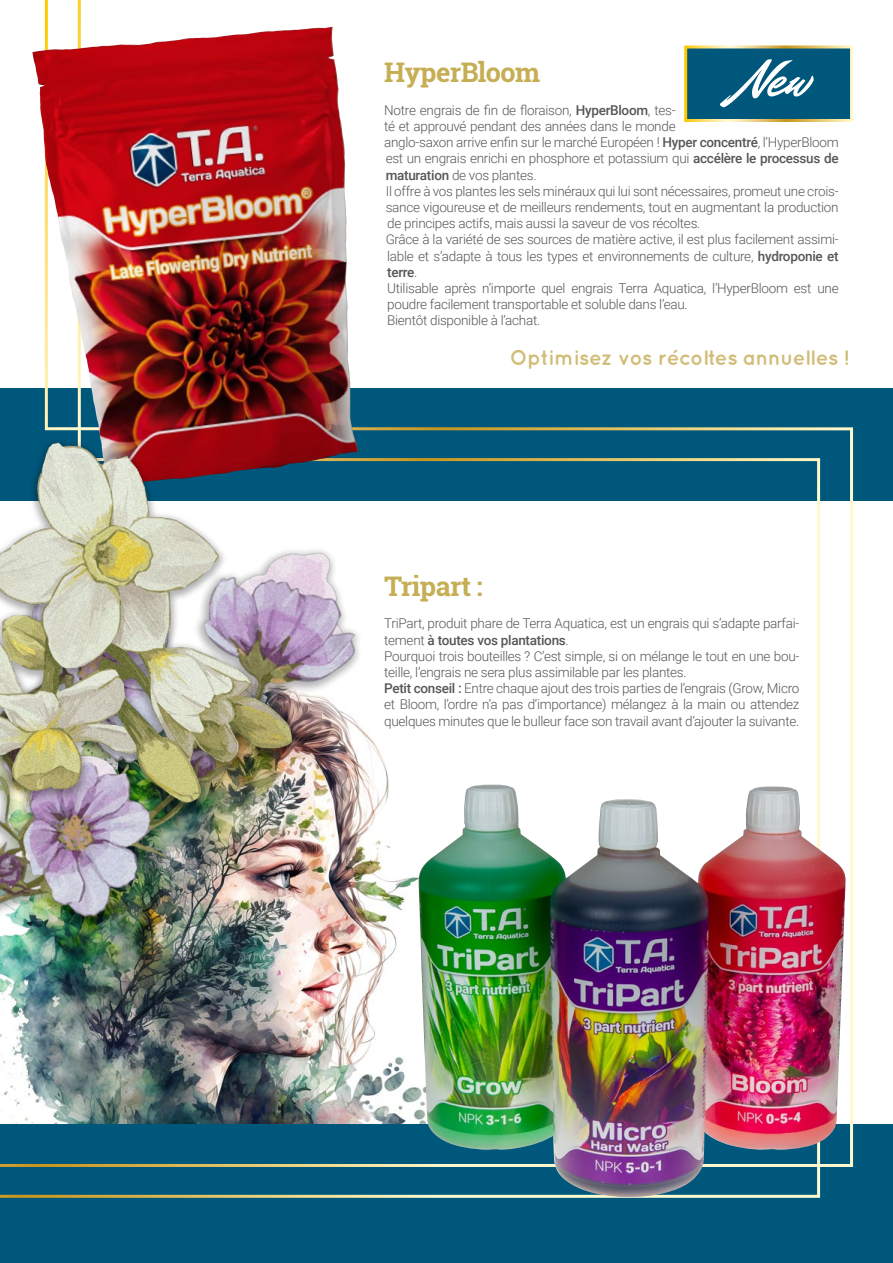
<style>
.page{position:relative;width:893px;height:1263px;background:#fff}
.page>*{position:absolute;margin:0;border:0;box-sizing:border-box;transform-origin:0 0}
.t1{font:54px "Mr Dafoe";color:#fff}
.t2{font:700 27px "Roboto Slab";letter-spacing:-.02em;color:#c6ae55}
.t3{font:700 21px "Quicksand";letter-spacing:-.02em;color:#d1bd78}
.t4{font:300 13.5px/16.2px "Roboto";letter-spacing:-.02em;color:#575756}
.s1{font-weight:500}
</style>
<div class="page">
<div style="left:0;top:388px;width:893px;height:113px;background:#00577c"></div>
<div style="left:0;top:1125px;width:893px;height:138px;background:#00577c"></div>
<img style="left:0;top:0;width:854px;height:1167px">
<img style="left:32px;top:27px;width:296px;height:378px">
<img style="left:418px;top:784px;width:428px;height:413px">
<div style="left:686px;top:47px;width:165px;height:73px;background:#00577c"></div>
<div style="left:684px;top:45px;width:169px;height:77px;border:3px solid #fff"></div>
<img style="left:0;top:405px;width:328px;height:434px">
<h1 class="t1" style="left:740px;top:42px;width:74px">Ne w</h1>
<h2 class="t2" style="left:384px;top:54px;width:157px">HyperBloom</h2>
<p class="t4" style="left:384px;top:101px;width:456px">Notre engrais de fin de floraison, <span class="s1">HyperBloom</span>, tes-<br>té et approuvé pendant des années dans le monde<br>anglo-saxon arrive enfin sur le marché Européen ! <span class="s1">Hyper concentré</span>, l’HyperBloom est un engrais enrichi en phosphore et potassium qui <span class="s1">accélère le processus de maturation</span> de vos plantes.<br>Il offre à vos plantes les sels minéraux qui lui sont nécessaires, promeut une crois&shy;sance vigoureuse et de meilleurs rendements, tout en augmentant la production de principes actifs, mais aussi la saveur de vos récoltes.<br>Grâce à la variété de ses sources de matière active, il est plus facilement assimi&shy;lable et s’adapte à tous les types et environnements de culture, <span class="s1">hydroponie et terre</span>.<br>Utilisable après n’importe quel engrais Terra Aquatica, l’HyperBloom est une poudre facilement transportable et soluble dans l’eau.<br>Bientôt disponible à l’achat.</p>
<h3 class="t3" style="left:510px;top:345px;width:341px">Optimisez vos récoltes annuelles !</h3>
<h2 class="t2" style="left:384px;top:568px;width:100px">Tripart :</h2>
<p class="t4" style="left:384px;top:615px;width:417px">TriPart, produit phare de Terra Aquatica, est un engrais qui s’adapte parfai&shy;tement <span class="s1">à toutes vos plantations</span>.<br>Pourquoi trois bouteilles ? C’est simple, si on mélange le tout en une bou&shy;teille, l’engrais ne sera plus assimilable par les plantes.<br><span class="s1">Petit conseil :</span> Entre chaque ajout des trois parties de l’engrais (Grow, Micro et Bloom, l’ordre n’a pas d’importance) mélangez à la main ou attendez quelques minutes que le bulleur face son travail avant d’ajouter la suivante.</p>
</div>
